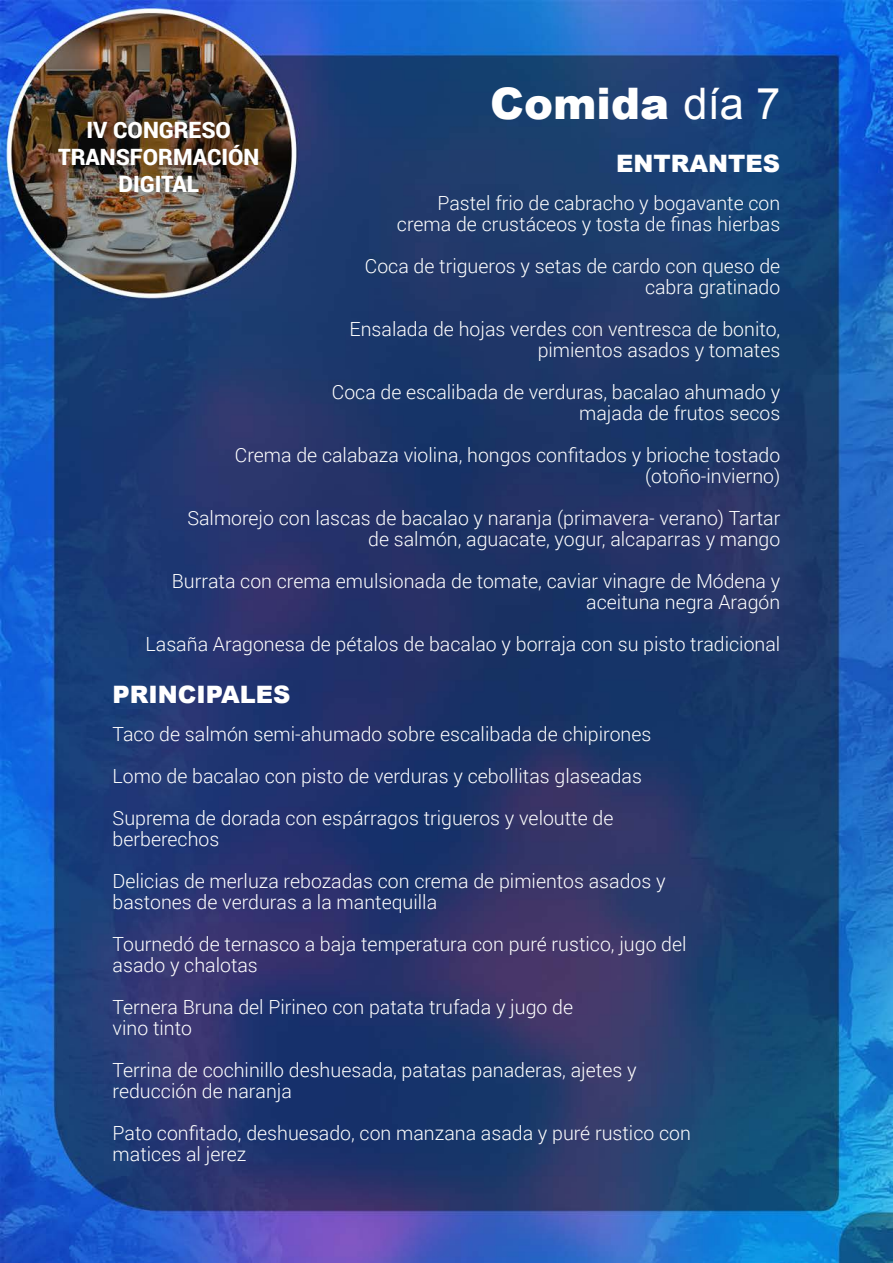
<style>
.page{position:relative;width:893px;height:1263px;background:#fff}
.page>*{position:absolute;margin:0;border:0;box-sizing:border-box;transform-origin:0 0}
.t1{font:900 43.5px "Arial";color:#fff}
.t2{font:900 24px "Arial";color:#fff}
.t3{font:900 22.5px/27px "Roboto";color:#fff;text-align:center}
.t4{font:300 19.5px "Roboto";color:#fff}
.s1{font-weight:400}
</style>
<div class="page">
<img style="left:0;top:0;width:893px;height:1263px">
<p class="t3" style="left:58px;top:116px;width:203px">IV CONGRESO<br>TRANSFORMACIÓN<br>DIGITAL</p>
<p class="t1" style="left:490px;top:72px;width:292px">Comida <span class="s1">día 7</span></p>
<p class="t2" style="left:616px;top:146px;width:165px">ENTRANTES</p>
<p class="t4" style="left:437px;top:189px;width:344px">Pastel frio de cabracho y bogavante con</p>
<p class="t4" style="left:397px;top:210px;width:385px">crema de crustáceos y tosta de finas hierbas</p>
<p class="t4" style="left:365px;top:252px;width:417px">Coca de trigueros y setas de cardo con queso de</p>
<p class="t4" style="left:645px;top:273px;width:137px">cabra gratinado</p>
<p class="t4" style="left:350px;top:315px;width:432px">Ensalada de hojas verdes con ventresca de bonito,</p>
<p class="t4" style="left:538px;top:336px;width:244px">pimientos asados y tomates</p>
<p class="t4" style="left:332px;top:378px;width:450px">Coca de escalibada de verduras, bacalao ahumado y</p>
<p class="t4" style="left:579px;top:399px;width:203px">majada de frutos secos</p>
<p class="t4" style="left:235px;top:441px;width:547px">Crema de calabaza violina, hongos confitados y brioche tostado</p>
<p class="t4" style="left:645px;top:462px;width:137px">(otoño-invierno)</p>
<p class="t4" style="left:187px;top:504px;width:594px">Salmorejo con lascas de bacalao y naranja (primavera- verano) Tartar</p>
<p class="t4" style="left:368px;top:525px;width:414px">de salmón, aguacate, yogur, alcaparras y mango</p>
<p class="t4" style="left:172px;top:567px;width:610px">Burrata con crema emulsionada de tomate, caviar vinagre de Módena y</p>
<p class="t4" style="left:586px;top:588px;width:196px">aceituna negra Aragón</p>
<p class="t4" style="left:146px;top:630px;width:636px">Lasaña Aragonesa de pétalos de bacalao y borraja con su pisto tradicional</p>
<p class="t2" style="left:113px;top:677px;width:179px">PRINCIPALES</p>
<p class="t4" style="left:113px;top:721px;width:540px">Taco de salmón semi-ahumado sobre escalibada de chipirones</p>
<p class="t4" style="left:113px;top:763px;width:531px">Lomo de bacalao con pisto de verduras y cebollitas glaseadas</p>
<p class="t4" style="left:113px;top:805px;width:502px">Suprema de dorada con espárragos trigueros y veloutte de</p>
<p class="t4" style="left:113px;top:826px;width:108px">berberechos</p>
<p class="t4" style="left:113px;top:868px;width:554px">Delicias de merluza rebozadas con crema de pimientos asados y</p>
<p class="t4" style="left:113px;top:889px;width:326px">bastones de verduras a la mantequilla</p>
<p class="t4" style="left:113px;top:931px;width:575px">Tournedó de ternasco a baja temperatura con puré rustico, jugo del</p>
<p class="t4" style="left:113px;top:952px;width:147px">asado y chalotas</p>
<p class="t4" style="left:113px;top:994px;width:462px">Ternera Bruna del Pirineo con patata trufada y jugo de</p>
<p class="t4" style="left:113px;top:1015px;width:81px">vino tinto</p>
<p class="t4" style="left:113px;top:1057px;width:525px">Terrina de cochinillo deshuesada, patatas panaderas, ajetes y</p>
<p class="t4" style="left:113px;top:1078px;width:181px">reducción de naranja</p>
<p class="t4" style="left:113px;top:1120px;width:580px">Pato confitado, deshuesado, con manzana asada y puré rustico con</p>
<p class="t4" style="left:113px;top:1141px;width:135px">matices al jerez</p>
</div>
